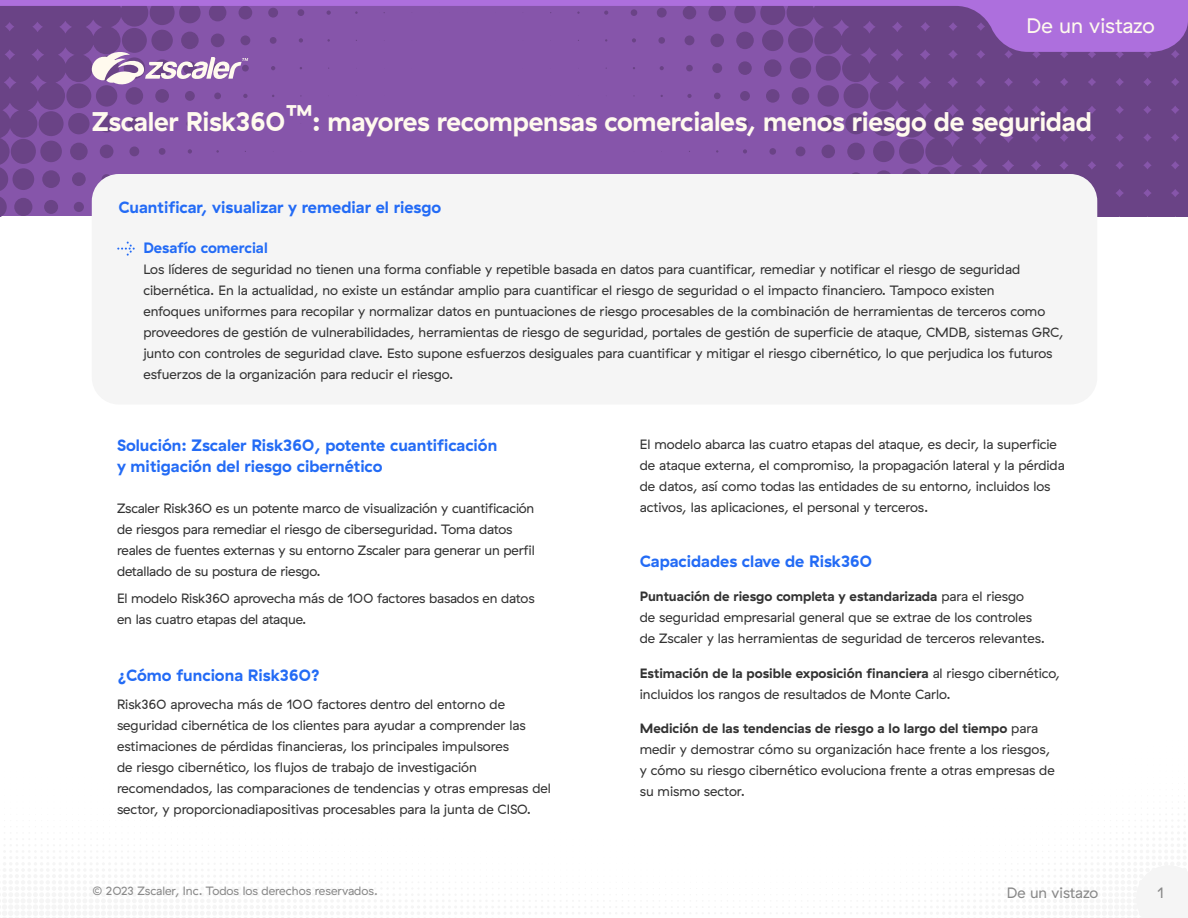
<style>
.page{position:relative;width:1188px;height:918px;background:#fff}
.page>*{position:absolute;margin:0;border:0;box-sizing:border-box;transform-origin:0 0}
.t1{font:700 27px "GT Haptik ZS";letter-spacing:-.01em;color:#fffaee}
.t2{font:21px "GT Haptik ZS";color:#fffaee}
.t3{font:700 16.5px/21px "GT Haptik ZS";color:#236bf5}
.t4{font:700 15px "GT Haptik ZS";color:#236bf5}
.t5{font:15px "GT Haptik ZS";color:#898989}
.t6{font:13.5px/21px "GT Haptik ZS";color:#323232}
.t7{font:12px "GT Haptik ZS";color:#898989}
.s1{font-weight:700}
</style>
<div class="page">
<svg style="left:0;top:52px;width:1188px;height:164px;fill:#8655aa"></svg>
<svg style="left:0;top:0;width:1188px;height:52px"></svg>
<svg style="left:91px;top:50px;width:157px;height:37px"></svg>
<div style="left:92px;top:174px;width:1005px;height:231px;background:#f5f5f5;border-radius:27px"></div>
<svg style="left:117px;top:242px;width:18px;height:14px"></svg>
<h2 class="t2" style="left:1027px;top:14px;width:130px">De un vistazo</h2>
<h1 class="t1" style="left:92px;top:105px;width:1002px">Zscaler Risk360™: mayores recompensas comerciales, menos riesgo de seguridad</h1>
<p class="t3" style="left:118px;top:197px;width:324px">Cuantificar, visualizar y remediar el riesgo</p>
<p class="t4" style="left:143px;top:239px;width:126px">Desafío comercial</p>
<p class="t6" style="left:143px;top:259px;width:922px">Los líderes de seguridad no tienen una forma confiable y repetible basada en datos para cuantificar, remediar y notificar el riesgo de seguridad cibernética. En la actualidad, no existe un estándar amplio para cuantificar el riesgo de seguridad o el impacto financiero. Tampoco existen<br>enfoques uniformes para recopilar y normalizar datos en puntuaciones de riesgo procesables de la combinación de herramientas de terceros como proveedores de gestión de vulnerabilidades, herramientas de riesgo de seguridad, portales de gestión de superficie de ataque, CMDB, sistemas GRC, junto con controles de seguridad clave. Esto supone esfuerzos desiguales para cuantificar y mitigar el riesgo cibernético, lo que perjudica los futuros esfuerzos de la organización para reducir el riesgo.</p>
<p class="t3" style="left:117px;top:435px;width:382px">Solución: Zscaler Risk360, potente cuantificación y mitigación del riesgo cibernético</p>
<p class="t6" style="left:117px;top:498px;width:419px">Zscaler Risk360 es un potente marco de visualización y cuantificación de riesgos para remediar el riesgo de ciberseguridad. Toma datos reales de fuentes externas y su entorno Zscaler para generar un perfil detallado de su postura de riesgo.</p>
<p class="t6" style="left:117px;top:588px;width:419px">El modelo Risk360 aprovecha más de 100 factores basados en datos en las cuatro etapas del ataque.</p>
<p class="t3" style="left:117px;top:665px;width:205px">¿Cómo funciona Risk360?</p>
<p class="t6" style="left:117px;top:694px;width:435px">Risk360 aprovecha más de 100 factores dentro del entorno de seguridad cibernética de los clientes para ayudar a comprender las estimaciones de pérdidas financieras, los principales impulsores<br>de riesgo cibernético, los flujos de trabajo de investigación recomendados, las comparaciones de tendencias y otras empresas del sector, y proporcionadiapositivas procesables para la junta de CISO.</p>
<p class="t6" style="left:640px;top:434px;width:426px">El modelo abarca las cuatro etapas del ataque, es decir, la superficie de ataque externa, el compromiso, la propagación lateral y la pérdida de datos, así como todas las entidades de su entorno, incluidos los activos, las aplicaciones, el personal y terceros.</p>
<p class="t3" style="left:640px;top:550px;width:234px">Capacidades clave de Risk360</p>
<p class="t6" style="left:640px;top:586px;width:407px"><span class="s1">Puntuación de riesgo completa y estandarizada</span> para el riesgo<br>de seguridad empresarial general que se extrae de los controles de Zscaler y las herramientas de seguridad de terceros relevantes.</p>
<p class="t6" style="left:640px;top:663px;width:422px"><span class="s1">Estimación de la posible exposición financiera</span> al riesgo cibernético, incluidos los rangos de resultados de Monte Carlo.</p>
<p class="t6" style="left:640px;top:718px;width:417px"><span class="s1">Medición de las tendencias de riesgo a lo largo del tiempo</span> para medir y demostrar cómo su organización hace frente a los riesgos, y cómo su riesgo cibernético evoluciona frente a otras empresas de su mismo sector.</p>
<p class="t7" style="left:93px;top:884px;width:287px">© 2023 Zscaler, Inc. Todos los derechos reservados.</p>
<p class="t5" style="left:1007px;top:884px;width:93px">De un vistazo</p>
<p class="t5" style="left:1157px;top:884px;width:9px">1</p>
</div>
